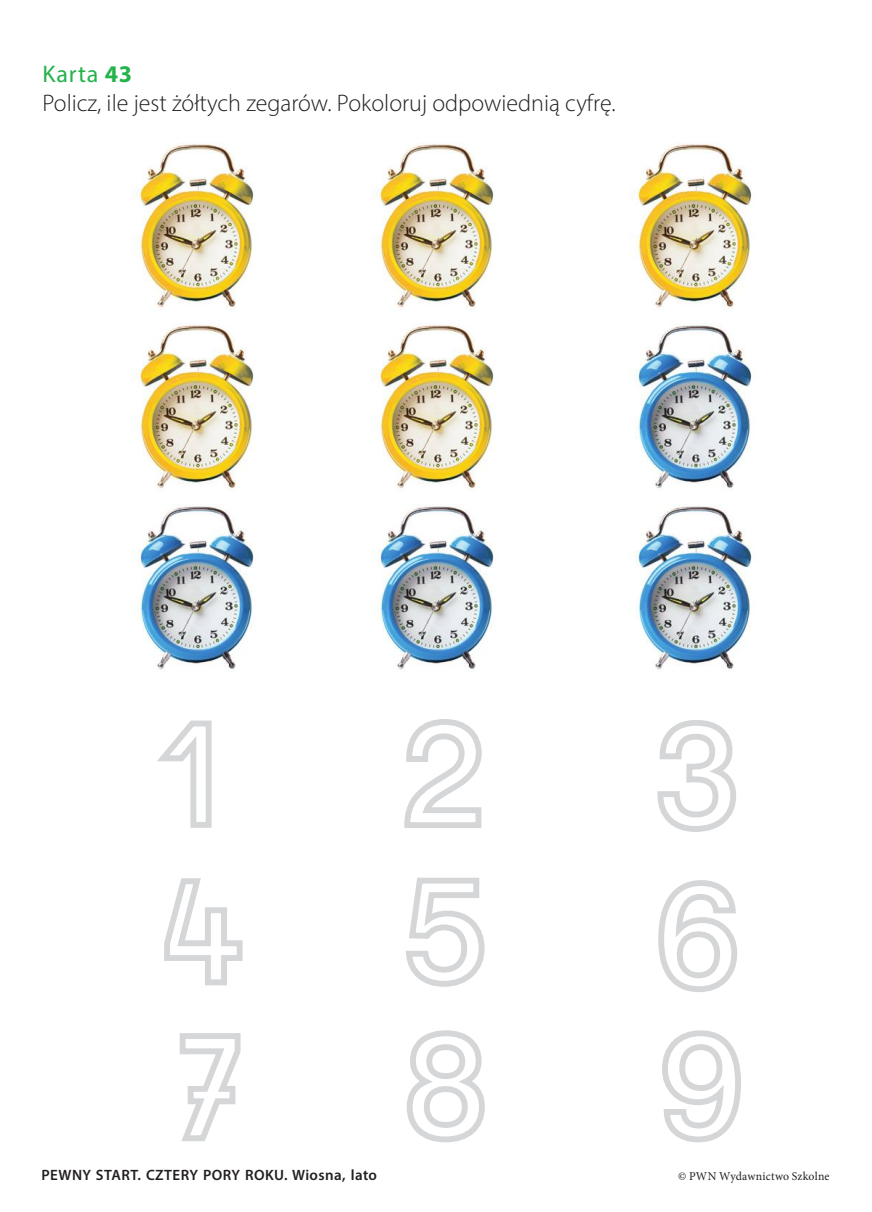
<style>
.page{position:relative;width:872px;height:1212px;background:#fff}
.page>*{position:absolute;margin:0;border:0;box-sizing:border-box;transform-origin:0 0}
.t1{font:300 24px/28.8px "Myriad Pro";color:#231f20}
.t2{font:600 15px "Myriad Pro";letter-spacing:.03em;color:#231f20}
.t3{font:12px "Minion Pro";letter-spacing:.005em;color:#231f20}
.s1{font-weight:400;color:#23b24b}
.s2{font-weight:700;color:#23b24b}
</style>
<div class="page">
<img style="left:134px;top:142px;width:120px;height:167px">
<img style="left:374px;top:142px;width:120px;height:167px">
<img style="left:632px;top:142px;width:120px;height:167px">
<img style="left:134px;top:323px;width:120px;height:167px">
<img style="left:374px;top:323px;width:120px;height:167px">
<img style="left:629px;top:323px;width:123px;height:165px">
<img style="left:132px;top:504px;width:122px;height:165px">
<img style="left:371px;top:504px;width:123px;height:165px">
<img style="left:629px;top:504px;width:123px;height:165px">
<svg style="left:157px;top:720px;width:55px;height:108px"></svg>
<svg style="left:164px;top:878px;width:79px;height:108px"></svg>
<svg style="left:179px;top:1033px;width:62px;height:108px"></svg>
<svg style="left:404px;top:719px;width:78px;height:109px"></svg>
<svg style="left:406px;top:877px;width:79px;height:110px"></svg>
<svg style="left:406px;top:1030px;width:79px;height:113px"></svg>
<svg style="left:662px;top:1030px;width:79px;height:113px"></svg>
<svg style="left:658px;top:880px;width:79px;height:112px"></svg>
<svg style="left:657px;top:720px;width:79px;height:112px"></svg>
<p class="t1" style="left:43px;top:59px;width:574px"><span class="s1">Karta</span> <span class="s2">43<br></span>Policz, ile jest żółtych zegarów. Pokoloruj odpowiednią cyfrę.</p>
<p class="t2" style="left:41px;top:1165px;width:337px">PEWNY START. CZTERY PORY ROKU. Wiosna, lato</p>
<p class="t3" style="left:678px;top:1168px;width:153px">© PWN Wydawnictwo Szkolne</p>
</div>
